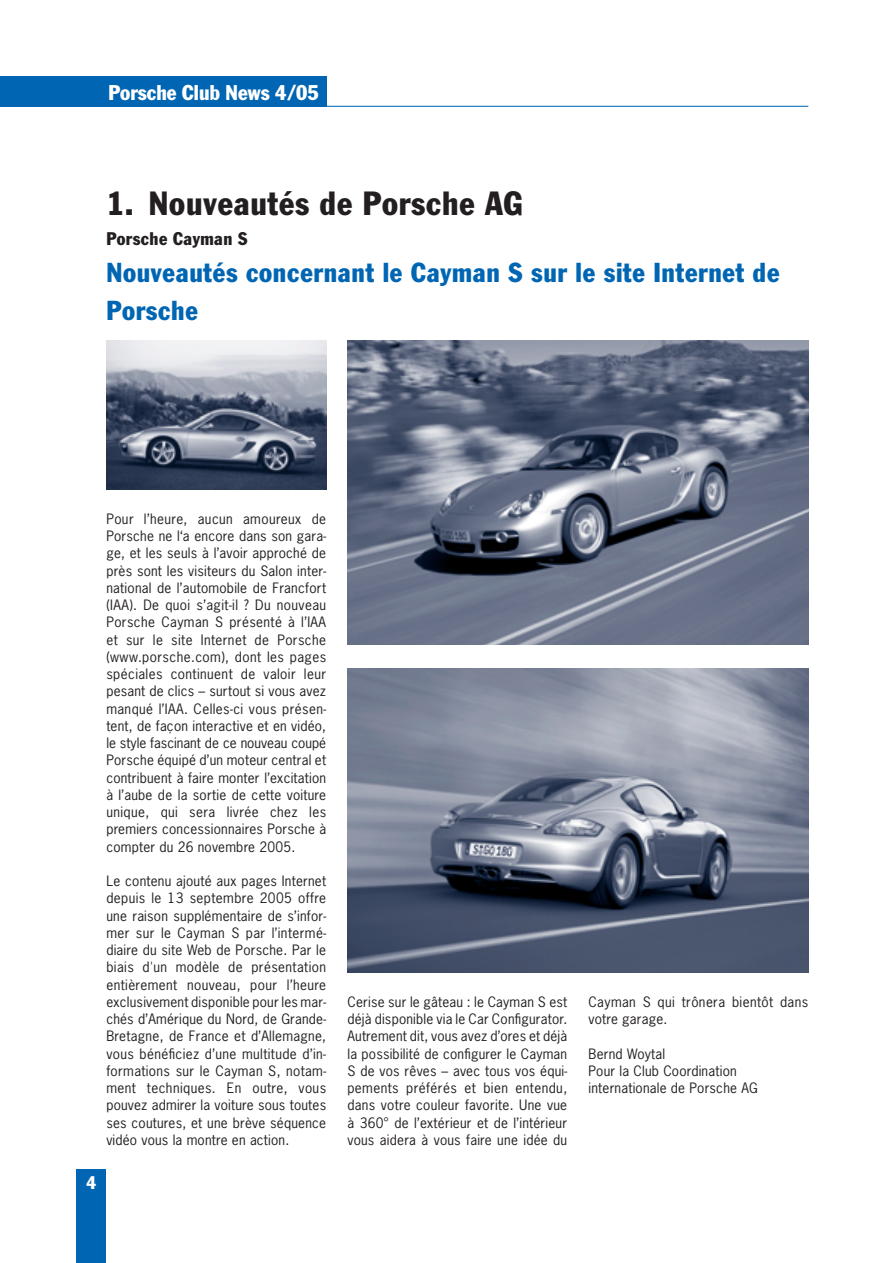
<style>
.page{position:relative;width:893px;height:1263px;background:#fff}
.page>*{position:absolute;margin:0;border:0;box-sizing:border-box;transform-origin:0 0}
.t1{font:condensed 33px "Porsche Franklin Gothic";letter-spacing:.025em;color:#231f20}
.t2{font:condensed 27px/37.5px "Porsche Franklin Gothic";letter-spacing:.025em;color:#0066b3}
.t3{font:condensed 21px "Porsche Franklin Gothic";color:#fff}
.t4{font:condensed 18px "Porsche Franklin Gothic";letter-spacing:.025em;color:#231f20}
.t5{font:condensed 18px "Porsche Franklin Gothic";color:#fff}
.t6{font:13.5px/17.2px "Porsche News Gothic";letter-spacing:.015em;color:#231f20;text-align:justify}
</style>
<div class="page">
<div style="left:0;top:76px;width:326px;height:30px;background:#0066b3"></div>
<hr style="left:0;top:106px;width:808px;height:1px;background:#0066b3">
<div style="left:77px;top:1169px;width:29px;height:94px;background:#0066b3"></div>
<img style="left:347px;top:340px;width:461px;height:305px">
<img style="left:347px;top:668px;width:461px;height:304px">
<img style="left:106px;top:340px;width:220px;height:149px">
<h3 class="t3" style="left:108px;top:85px;width:212px">Porsche Club News 4/05</h3>
<h1 class="t1" style="left:106px;top:191px;width:418px">1. Nouveautés de Porsche AG</h1>
<h3 class="t4" style="left:106px;top:232px;width:143px">Porsche Cayman S</h3>
<h2 class="t2" style="left:106px;top:257px;width:674px">Nouveautés concernant le Cayman S sur le site Internet de<br>Porsche</h2>
<p class="t6" style="left:106px;top:511px;width:221px">Pour l’heure, aucun amoureux de Porsche ne l‘a encore dans son gara&shy;ge, et les seuls à l’avoir approché de près sont les visiteurs du Salon inter&shy;national de l’automobile de Francfort (IAA). De quoi s’agit-il ? Du nouveau Porsche Cayman S présenté à l’IAA et sur le site Internet de Porsche (www.porsche.com), dont les pages spéciales continuent de valoir leur pesant de clics – surtout si vous avez manqué l’IAA. Celles-ci vous présen&shy;tent, de façon interactive et en vidéo, le style fascinant de ce nouveau coupé Porsche équipé d’un moteur central et contribuent à faire monter l’excitation à l’aube de la sortie de cette voiture unique, qui sera livrée chez les premiers concessionnaires Porsche à compter du 26 novembre 2005.</p>
<p class="t6" style="left:106px;top:874px;width:221px">Le contenu ajouté aux pages Internet depuis le 13 septembre 2005 offre une raison supplémentaire de s’infor&shy;mer sur le Cayman S par l’intermé&shy;diaire du site Web de Porsche. Par le biais d'un modèle de présentation entièrement nouveau, pour l’heure exclusivement disponible pour les mar&shy;chés d’Amérique du Nord, de Grande-Bretagne, de France et d’Allemagne, vous bénéficiez d’une multitude d’in&shy;formations sur le Cayman S, notam&shy;ment techniques. En outre, vous pouvez admirer la voiture sous toutes ses coutures, et une brève séquence vidéo vous la montre en action.</p>
<h3 class="t5" style="left:87px;top:1176px;width:11px">4</h3>
<p class="t6" style="left:347px;top:994px;width:221px">Cerise sur le gâteau : le Cayman S est déjà disponible via le Car Configurator.<br>Autrement dit, vous avez d’ores et déjà la possibilité de configurer le Cayman S de vos rêves – avec tous vos équi&shy;pements préférés et bien entendu, dans votre couleur favorite. Une vue à 360° de l’extérieur et de l’intérieur vous aidera à vous faire une idée du</p>
<p class="t6" style="left:588px;top:994px;width:221px">Cayman S qui trônera bientôt dans votre garage.</p>
<p class="t6" style="left:588px;top:1046px;width:171px;text-align:left">Bernd Woytal<br>Pour la Club Coordination internationale de Porsche AG</p>
</div>
